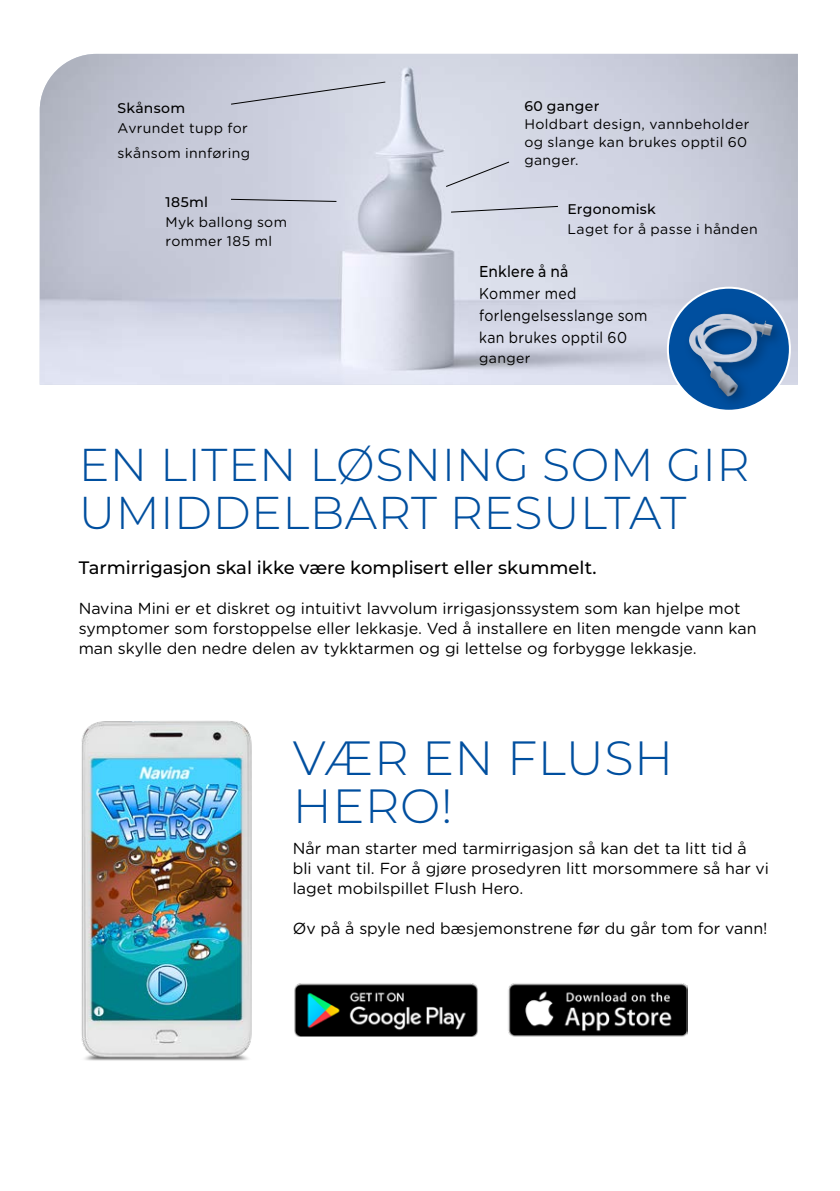
<style>
.page{position:relative;width:840px;height:1191px;background:#fff}
.page>*{position:absolute;margin:0;border:0;box-sizing:border-box;transform-origin:0 0}
.Body{font:300 48px/48px "Montserrat";letter-spacing:.01em;color:#004f9f}
.Body-2{font:300 46px/48px "Montserrat";letter-spacing:.01em;color:#004f9f}
.t1{font:500 18px "Montserrat";color:#000}
.t2{font:16px/20px "Gotham Rounded";color:#000}
.Small_bullet{font:15.8px/22px "Gotham Rounded";letter-spacing:.025em;color:#000;scale:.89 1}
.Small_bullet-2{font:14px/19.6px "Gotham Rounded";letter-spacing:.03em;color:#000}
.s1{font-family:"Montserrat";font-weight:500}
</style>
<div class="page">
<img style="left:40px;top:54px;width:757px;height:331px">
<img style="left:81px;top:721px;width:230px;height:340px">
<svg style="left:230px;top:198px;width:107px;height:4px"></svg>
<svg style="left:230px;top:81px;width:156px;height:24px;background:#c5c9d6"></svg>
<svg style="left:450px;top:205px;width:108px;height:8px"></svg>
<svg style="left:444px;top:161px;width:66px;height:27px;background:#d0d4e0"></svg>
<div style="left:667px;top:288px;width:122px;height:123px;background:#004f9f;border-radius:50%"></div>
<div style="left:682px;top:307px;width:104px;height:104px;background:#000;opacity:.29"></div>
<img style="left:688px;top:314px;width:85px;height:83px">
<div style="left:666px;top:287px;width:124px;height:125px;border:2px solid #fff;border-radius:50%"></div>
<img style="left:294px;top:975px;width:393px;height:61px">
<p class="Small_bullet-2" style="left:117px;top:98px;width:132px"><span class="s1">Skånsom<br></span>Avrundet tupp for</p>
<p class="Small_bullet-2" style="left:117px;top:142px;width:134px">skånsom innføring</p>
<p class="Small_bullet-2" style="left:165px;top:192px;width:123px"><span class="s1">185ml<br></span>Myk ballong som rommer 185 ml</p>
<p class="Small_bullet-2" style="left:524px;top:97px;width:226px;line-height:18px"><span class="s1">60 ganger<br></span>Holdbart design, vannbeholder og slange kan brukes opptil 60 ganger.</p>
<p class="Small_bullet-2" style="left:567px;top:198px;width:192px"><span class="s1">Ergonomisk<br></span>Laget for å passe i hånden</p>
<p class="Small_bullet" style="left:479px;top:260px;width:190px"><span class="s1">Enklere å nå<br></span>Kommer med forlengelsesslange som kan brukes opptil 60</p>
<p class="Small_bullet-2" style="left:479px;top:347px;width:53px">ganger</p>
<p class="Body-2" style="left:79px;top:439px;width:672px">EN LITEN LØSNING SOM GIR<br>UMIDDELBART RESULTAT</p>
<p class="t1" style="left:79px;top:555px;width:519px">Tarmirrigasjon skal ikke være komplisert eller skummelt.</p>
<p class="t2" style="left:79px;top:597px;width:679px">Navina Mini er et diskret og intuitivt lavvolum irrigasjonssystem som kan hjelpe mot symptomer som forstoppelse eller lekkasje. Ved å installere en liten mengde vann kan man skylle den nedre delen av tykktarmen og gi lettelse og forbygge lekkasje.</p>
<p class="Body" style="left:292px;top:732px;width:382px">VÆR EN FLUSH<br>HERO!</p>
<p class="t2" style="left:292px;top:837px;width:477px">Når man starter med tarmirrigasjon så kan det ta litt tid å bli vant til. For å gjøre prosedyren litt morsommere så har vi laget mobilspillet Flush Hero.</p>
<p class="t2" style="left:292px;top:917px;width:476px">Øv på å spyle ned bæsjemonstrene før du går tom for vann!</p>
</div>
